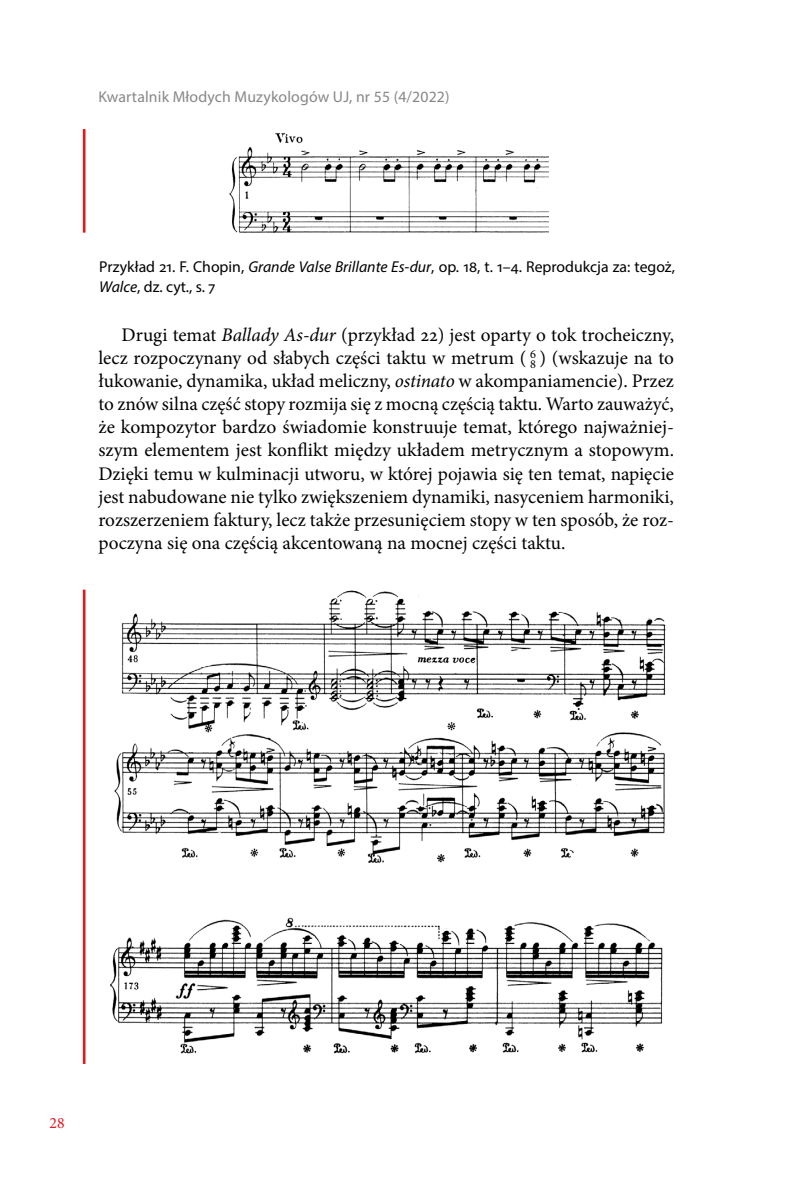
<style>
.page{position:relative;width:794px;height:1191px;background:#fff}
.page>*{position:absolute;margin:0;border:0;box-sizing:border-box;transform-origin:0 0}
.t1{font:19.25px/23.1px "Minion Pro";color:#000}
.t2{font:15.75px/19.6px "Myriad Pro";color:#000}
.t3{font:15.75px "Myriad Pro";letter-spacing:.01em;color:#878787}
.t4{font:15.75px "Minion Pro";color:#e4151d}
.s1{font-style:italic}
</style>
<div class="page">
<img style="left:229px;top:133px;width:320px;height:100px">
<hr style="left:83px;top:129px;width:2px;height:104px;background:#e4151d">
<img style="left:110px;top:590px;width:556px;height:464px">
<hr style="left:83px;top:589px;width:2px;height:475px;background:#e4151d">
<p class="t3" style="left:98px;top:87px;width:353px">Kwartalnik Młodych Muzykologów UJ, nr 55 (4/2022)</p>
<p class="t2" style="left:99px;top:257px;width:577px">Przykład 21. F. Chopin, <span class="s1">Grande Valse Brillante Es-dur</span>, op. 18, t. 1–4. Reprodukcja za: tegoż,<br><span class="s1">Walce</span>, dz. cyt., s. 7</p>
<p class="t1" style="left:98px;top:323px;width:577px;text-indent:23px">Drugi temat <span class="s1">Ballady As-dur</span> (przykład 22) jest oparty o tok trocheiczny, lecz rozpoczynany od słabych części taktu w metrum ( <sup>6</sup></p>
<p class="t1" style="left:98px;top:346px;width:577px;text-align:justify;text-indent:432px"><sub>8</sub> ) (wskazuje na to łukowanie, dynamika, układ meliczny, <span class="s1">ostinato</span> w akompaniamencie). Przez to znów silna część stopy rozmija się z mocną częścią taktu. Warto zauważyć, że kompozytor bardzo świadomie konstruuje temat, którego najważniej&shy;szym elementem jest konflikt między układem metrycznym a stopowym.<br>Dzięki temu w kulminacji utworu, w której pojawia się ten temat, napięcie jest nabudowane nie tylko zwiększeniem dynamiki, nasyceniem harmoniki, rozszerzeniem faktury, lecz także przesunięciem stopy w ten sposób, że roz&shy;poczyna się ona częścią akcentowaną na mocnej części taktu.</p>
<p class="t4" style="left:50px;top:1112px;width:17px">28</p>
</div>
